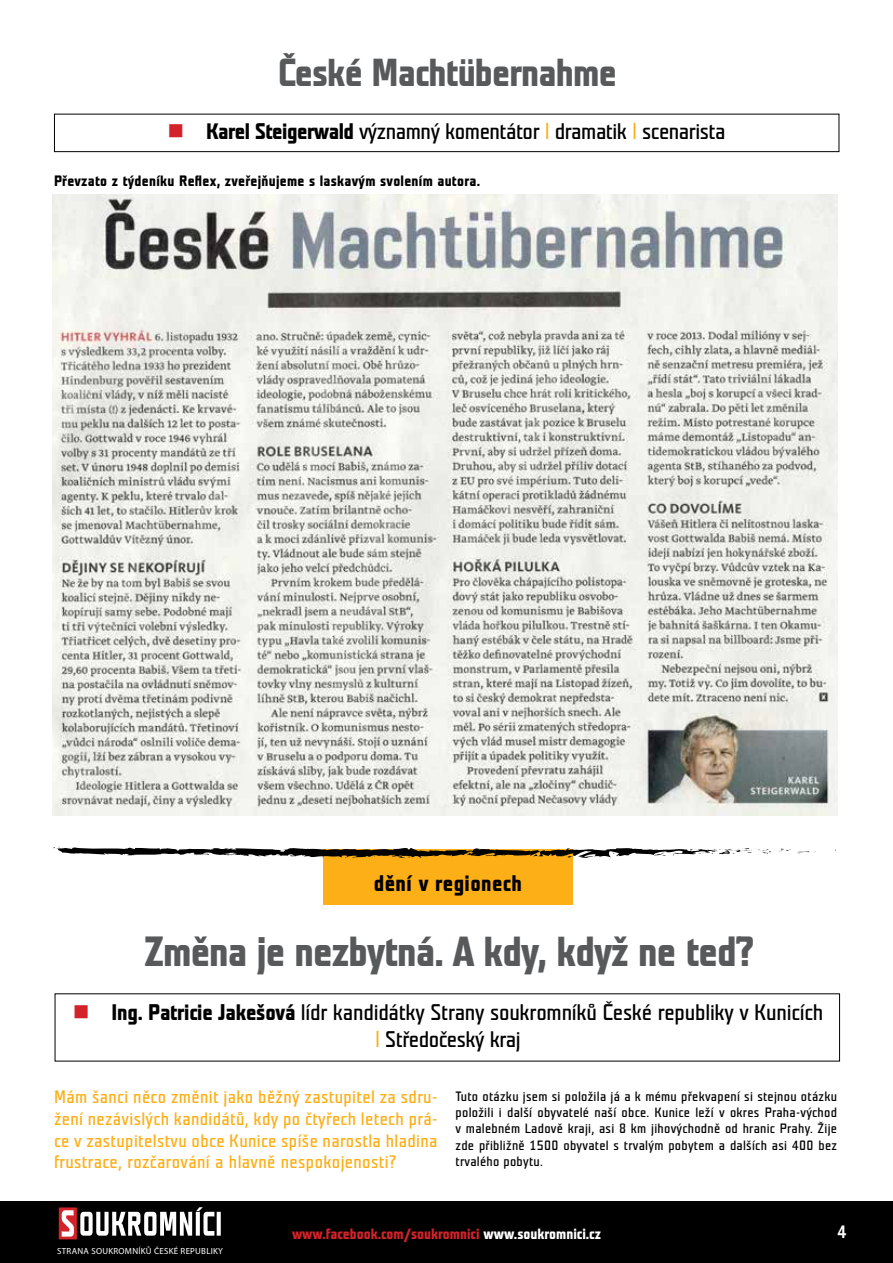
<style>
.page{position:relative;width:893px;height:1263px;background:#fff}
.page>*{position:absolute;margin:0;border:0;box-sizing:border-box;transform-origin:0 0}
.t1{font:700 42px "Teuton Normal CE";letter-spacing:-.02em;color:#58595b}
.t2{font:700 39px "Teuton Normal CE";letter-spacing:-.02em;color:#58595b}
.t3{font:22.5px/27px "Teuton Normal CE";letter-spacing:-.01em;color:#000;text-align:center}
.t4{font:700 22.5px "Teuton Normal CE";letter-spacing:.02em;color:#000}
.t5{font:18px/21.6px "Teuton Normal CE";letter-spacing:.02em;color:#fcaf17;text-align:justify}
.t6{font:18px "Teuton Fett";color:#fff}
.t7{font:700 15px "Teuton Normal CE";letter-spacing:.02em;color:#000}
.t8{font:700 15px "Teuton Normal CE";color:#d2232a}
.t9{font:13.5px/16.2px "Teuton Normal CE";letter-spacing:.02em;color:#000;text-align:justify}
.t10{font:8.85px "Myriad Pro";letter-spacing:.03em;color:#fff}
.s1{color:#d2232a}
.s2{font-weight:700}
.s3{font-family:"Norma Zlin Hxx CE";color:#fcaf17}
.s4{color:#fff}
</style>
<div class="page">
<div style="left:323px;top:849px;width:250px;height:56px;background:#fcaf17"></div>
<div style="left:0;top:1202px;width:893px;height:61px;background:#000"></div>
<div style="left:58px;top:1206px;width:20px;height:35px;background:#d2232a"></div>
<div style="left:56px;top:1205px;width:23px;height:37px;border:2px solid #000"></div>
<svg style="left:62px;top:1210px;width:12px;height:26px"></svg>
<svg style="left:80px;top:1207px;width:141px;height:28px"></svg>
<svg style="left:778px;top:849px;width:38px;height:4px"></svg>
<svg style="left:53px;top:846px;width:718px;height:13px"></svg>
<img style="left:52px;top:195px;width:785px;height:621px">
<div style="left:54px;top:114px;width:785px;height:38px;border:1px solid #000"></div>
<h2 class="t2" style="left:278px;top:53px;width:341px">České Machtübernahme</h2>
<h3 class="t3" style="left:168px;top:119px;width:559px"><span class="s1">■</span> <span class="s2">Karel Steigerwald</span> významný komentátor <span class="s3">|</span> dramatik <span class="s3">|</span> scenarista</h3>
<p class="t7" style="left:54px;top:173px;width:428px">Převzato z týdeníku Reflex, zveřejňujeme s laskavým svolením autora.</p>
<h3 class="t4" style="left:374px;top:872px;width:150px">dění v regionech</h3>
<h1 class="t1" style="left:144px;top:930px;width:613px">Změna je nezbytná. A kdy, když ne teď?</h1>
<h3 class="t3" style="left:73px;top:999px;width:752px"><span class="s1">■</span> <span class="s2">Ing. Patricie Jakešová</span> lídr kandidátky Strany soukromníků České republiky v Kunicích <span class="s3">|</span> Středočeský kraj</h3>
<p class="t9" style="left:456px;top:1089px;width:383px">Tuto otázku jsem si položila já a k mému překvapení si stejnou otázku položili i další obyvatelé naší obce. Kunice leží v okres Praha-východ v malebném Ladově kraji, asi 8 km jihovýchodně od hranic Prahy. Žije zde přibližně 1500 obyvatel s trvalým pobytem a dalších asi 400 bez trvalého pobytu.</p>
<h3 class="t5" style="left:54px;top:1087px;width:385px">Mám šanci něco změnit jako běžný zastupitel za sdru&shy;žení nezávislých kandidátů, kdy po čtyřech letech prá&shy;ce v zastupitelstvu obce Kunice spíše narostla hladina frustrace, rozčarování a hlavně nespokojenosti?</h3>
<p class="t10" style="left:57px;top:1245px;width:167px">STRANA SOUKROMNÍKŮ ČESKÉ REPUBLIKY</p>
<p class="t8" style="left:292px;top:1226px;width:310px">www.facebook.com/soukromnici <span class="s4">www.soukromnici.cz</span></p>
<h3 class="t6" style="left:837px;top:1223px;width:11px">4</h3>
</div>
